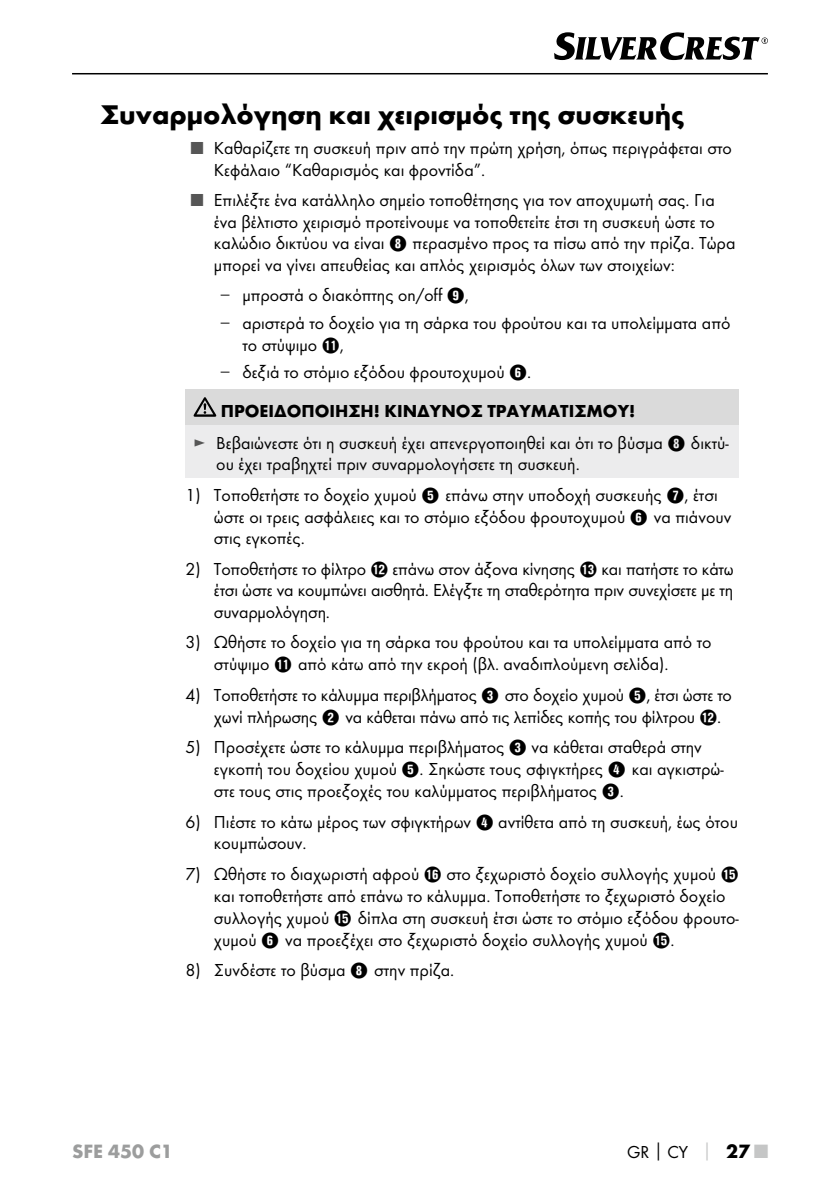
<style>
.page{position:relative;width:840px;height:1191px;background:#fff}
.page>*{position:absolute;margin:0;border:0;box-sizing:border-box;transform-origin:0 0}
.t1{font:700 28px "Futura";color:#000}
.t2{font:700 20px "Futura";color:#9c9d9d}
.t3{font:18px/21.6px "Futura Boo";color:#000}
.t4{font:700 18px "Futura";color:#000}
.s1{color:#565656}
.s2{font-family:"Hako PI Nummern"}
.s3{font-family:"Verdana";color:#565656}
.s4{font-family:"Futura";font-weight:700;color:#c5c6c6}
.s5{font-family:"Futura";font-weight:700;font-size:20px}
.s6{font-family:"Futura";font-weight:700;font-size:20px;color:#c5c6c6}
</style>
<div class="page">
<hr style="left:72px;top:73px;width:695px;height:1px;background:#000">
<svg style="left:554px;top:32px;width:213px;height:28px"></svg>
<div style="left:185px;top:389px;width:553px;height:36px;background:#dadada"></div>
<div style="left:185px;top:425px;width:553px;height:53px;background:#ececed"></div>
<svg style="left:193px;top:397px;width:23px;height:20px"></svg>
<h1 class="t1" style="left:100px;top:97px;width:585px">Συναρμολόγηση και χειρισμός της συσκευής</h1>
<p class="t3" style="left:214px;top:137px;width:519px;text-indent:-23px"><span class="s1">■</span> Καθαρίζετε τη συσκευή πριν από την πρώτη χρήση, όπως περιγράφεται στο<br>Κεφάλαιο “Καθαρισμός και φροντίδα”.</p>
<p class="t3" style="left:214px;top:189px;width:522px;text-indent:-23px"><span class="s1">■</span> Επιλέξτε ένα κατάλληλο σημείο τοποθέτησης για τον αποχυμωτή σας. Για ένα βέλτιστο χειρισμό προτείνουμε να τοποθετείτε έτσι τη συσκευή ώστε το καλώδιο δικτύου να είναι <span class="s2">8</span> περασμένο προς τα πίσω από την πρίζα. Τώρα μπορεί να γίνει απευθείας και απλός χειρισμός όλων των στοιχείων:</p>
<p class="t3" style="left:219px;top:284px;width:251px"><span class="s3">–</span> μπροστά ο διακόπτης on/off <span class="s2">9</span>,</p>
<p class="t3" style="left:242px;top:311px;width:489px;text-indent:-23px"><span class="s3">–</span> αριστερά το δοχείο για τη σάρκα του φρούτου και τα υπολείμματα από το στύψιμο <span class="s2">Q</span>,</p>
<p class="t3" style="left:219px;top:361px;width:311px"><span class="s3">–</span> δεξιά το στόμιο εξόδου φρουτοχυμού <span class="s2">6</span>.</p>
<p class="t4" style="left:221px;top:400px;width:416px">ΠΡΟΕΙΔΟΠΟΙΗΣΗ! ΚΊΝΔΥΝΟΣ ΤΡΑΥΜΑΤΙΣΜΟΎ!</p>
<p class="t3" style="left:216px;top:432px;width:513px;text-indent:-23px"><span class="s1">►</span> Βεβαιώνεστε ότι η συσκευή έχει απενεργοποιηθεί και ότι το βύσμα <span class="s2">8</span> δικτύ&shy;ου έχει τραβηχτεί πριν συναρμολογήσετε τη συσκευή.</p>
<p class="t3" style="left:214px;top:484px;width:518px;text-indent:-28px">1) Τοποθετήστε το δοχείο χυμού <span class="s2">5</span> επάνω στην υποδοχή συσκευής <span class="s2">7</span>, έτσι ώστε οι τρεις ασφάλειες και το στόμιο εξόδου φρουτοχυμού <span class="s2">6</span> να πιάνουν στις εγκοπές.</p>
<p class="t3" style="left:214px;top:558px;width:521px;text-align:justify;text-indent:-28px">2) Τοποθετήστε το φίλτρο <span class="s2">W</span> επάνω στον άξονα κίνησης <span class="s2">E</span> και πατήστε το κάτω έτσι ώστε να κουμπώνει αισθητά. Ελέγξτε τη σταθερότητα πριν συνεχίσετε με τη συναρμολόγηση.</p>
<p class="t3" style="left:214px;top:631px;width:499px;text-indent:-28px">3) Ωθήστε το δοχείο για τη σάρκα του φρούτου και τα υπολείμματα από το στύψιμο <span class="s2">Q</span> από κάτω από την εκροή (βλ. αναδιπλούμενη σελίδα).</p>
<p class="t3" style="left:214px;top:683px;width:519px;text-indent:-28px">4) Τοποθετήστε το κάλυμμα περιβλήματος <span class="s2">3</span> στο δοχείο χυμού <span class="s2">5</span>, έτσι ώστε το χωνί πλήρωσης <span class="s2">2</span> να κάθεται πάνω από τις λεπίδες κοπής του φίλτρου <span class="s2">W</span>.</p>
<p class="t3" style="left:214px;top:736px;width:511px;text-indent:-28px">5) Προσέχετε ώστε το κάλυμμα περιβλήματος <span class="s2">3</span> να κάθεται σταθερά στην εγκοπή του δοχείου χυμού <span class="s2">5</span>. Σηκώστε τους σφιγκτήρες <span class="s2">4</span> και αγκιστρώ&shy;στε τους στις προεξοχές του καλύμματος περιβλήματος <span class="s2">3</span>.</p>
<p class="t3" style="left:214px;top:811px;width:525px;text-indent:-28px">6) Πιέστε το κάτω μέρος των σφιγκτήρων <span class="s2">4</span> αντίθετα από τη συσκευή, έως ότου κουμπώσουν.</p>
<p class="t3" style="left:214px;top:863px;width:526px;text-indent:-28px">7) Ωθήστε το διαχωριστή αφρού <span class="s2">Z</span> στο ξεχωριστό δοχείο συλλογής χυμού <span class="s2">T </span>και τοποθετήστε από επάνω το κάλυμμα. Τοποθετήστε το ξεχωριστό δοχείο συλλογής χυμού <span class="s2">T</span> δίπλα στη συσκευή έτσι ώστε το στόμιο εξόδου φρουτο&shy;χυμού <span class="s2">6</span> να προεξέχει στο ξεχωριστό δοχείο συλλογής χυμού <span class="s2">T</span>.</p>
<p class="t3" style="left:185px;top:959px;width:268px">8) Συνδέστε το βύσμα <span class="s2">8</span> στην πρίζα.</p>
<p class="t2" style="left:72px;top:1139px;width:102px">SFE 450 C1</p>
<p class="t3" style="left:626px;top:1141px;width:142px">GR│CY <span class="s4">│</span> <span class="s5">27</span> <span class="s6">■</span></p>
</div>
